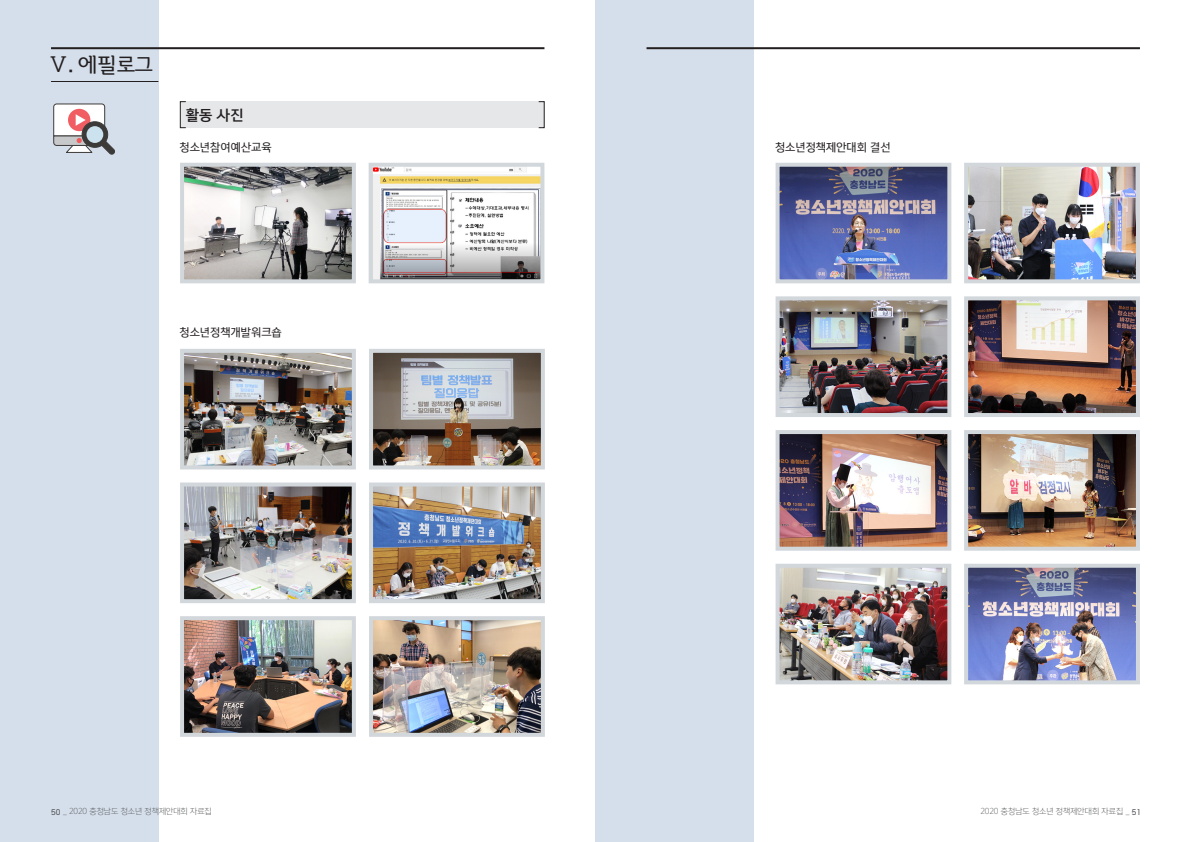
<style>
.page{position:relative;width:1191px;height:842px;background:#fff}
.page>*{position:absolute;margin:0;border:0;box-sizing:border-box;transform-origin:0 0}
.t1{font:21.9px "YDV Somang 2 M";color:#231f20}
.t2{font:14px "Yoon Gothic Pro 775";color:#231f20}
.t3{font:11px "Yoon Gothic Pro 755";color:#231f20}
.t4{font:8px "Yoon Gothic Pro 725";color:#57585a}
.s1{font-family:"Samsung Sharp Sans";font-weight:500}
</style>
<div class="page">
<div style="left:595px;top:0;width:159px;height:842px;background:#d5dfeb"></div>
<hr style="left:646px;top:47px;width:494px;height:2px;background:#231f20">
<img style="left:780px;top:168px;width:166px;height:110px">
<img style="left:969px;top:168px;width:166px;height:110px">
<img style="left:780px;top:301px;width:166px;height:111px">
<img style="left:969px;top:301px;width:166px;height:111px">
<img style="left:780px;top:435px;width:166px;height:111px">
<img style="left:780px;top:569px;width:166px;height:110px">
<img style="left:969px;top:435px;width:166px;height:111px">
<div style="left:0;top:0;width:158px;height:842px;background:#d5dfeb"></div>
<img style="left:969px;top:569px;width:166px;height:110px">
<hr style="left:51px;top:47px;width:493px;height:2px;background:#231f20">
<hr style="left:51px;top:81px;width:107px;height:1px;background:#231f20">
<svg style="left:53px;top:103px;width:62px;height:52px"></svg>
<div style="left:86px;top:126px;width:17px;height:17px;background:#cce3ef;border-radius:50%"></div>
<img style="left:185px;top:168px;width:166px;height:110px">
<img style="left:374px;top:168px;width:165px;height:110px">
<img style="left:185px;top:354px;width:166px;height:110px">
<img style="left:374px;top:354px;width:166px;height:110px">
<img style="left:185px;top:487px;width:166px;height:111px">
<img style="left:374px;top:487px;width:166px;height:111px">
<img style="left:185px;top:621px;width:166px;height:111px">
<img style="left:374px;top:621px;width:166px;height:111px">
<div style="left:180px;top:102px;width:364px;height:26px;background:#e6e7e9"></div>
<div style="left:180px;top:101px;width:6px;height:27px;border:1px solid #231f20"></div>
<div style="left:180px;top:163px;width:176px;height:120px;border:4px solid #d2d7dc"></div>
<div style="left:180px;top:349px;width:176px;height:120px;border:4px solid #d2d7dc"></div>
<div style="left:180px;top:482px;width:176px;height:121px;border:4px solid #d2d7dc"></div>
<div style="left:180px;top:616px;width:176px;height:121px;border:4px solid #d2d7dc"></div>
<div style="left:369px;top:349px;width:176px;height:120px;border:4px solid #d2d7dc"></div>
<div style="left:775px;top:163px;width:176px;height:120px;border:4px solid #d2d7dc"></div>
<div style="left:775px;top:296px;width:176px;height:121px;border:4px solid #d2d7dc"></div>
<div style="left:775px;top:430px;width:176px;height:121px;border:4px solid #d2d7dc"></div>
<div style="left:775px;top:564px;width:176px;height:120px;border:4px solid #d2d7dc"></div>
<div style="left:964px;top:163px;width:176px;height:120px;border:4px solid #d2d7dc"></div>
<div style="left:964px;top:296px;width:176px;height:121px;border:4px solid #d2d7dc"></div>
<div style="left:964px;top:430px;width:176px;height:121px;border:4px solid #d2d7dc"></div>
<div style="left:964px;top:564px;width:176px;height:120px;border:4px solid #d2d7dc"></div>
<div style="left:369px;top:482px;width:176px;height:121px;border:4px solid #d2d7dc"></div>
<div style="left:369px;top:616px;width:176px;height:121px;border:4px solid #d2d7dc"></div>
<div style="left:369px;top:163px;width:175px;height:120px;border:4px solid #d2d7dc"></div>
<h1 class="t1" style="left:49px;top:52px;width:106px">Ⅴ. 에필로그</h1>
<h2 class="t2" style="left:186px;top:105px;width:60px">활동 사진</h2>
<h3 class="t3" style="left:179px;top:140px;width:94px">청소년참여예산교육</h3>
<h3 class="t3" style="left:179px;top:325px;width:104px">청소년정책개발워크숍</h3>
<p class="t4" style="left:51px;top:807px;width:162px"><span class="s1">50</span> _ 2020 충청남도 청소년 정책제안대회 자료집</p>
<h3 class="t3" style="left:775px;top:140px;width:117px">청소년정책제안대회 결선</h3>
<p class="t4" style="left:980px;top:807px;width:161px">2020 충청남도 청소년 정책제안대회 자료집 _ <span class="s1">51</span></p>
</div>
